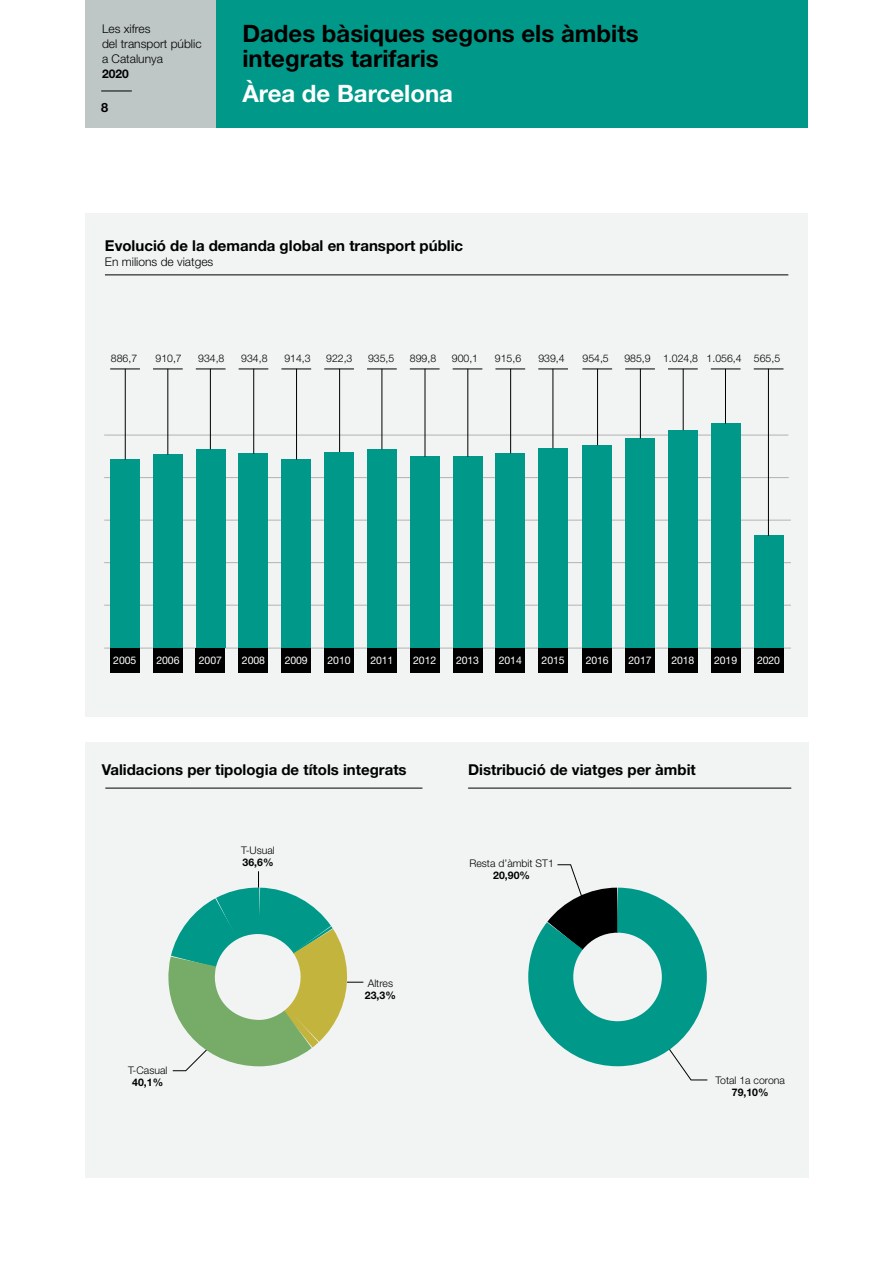
<style>
.page{position:relative;width:893px;height:1263px;background:#fff}
.page>*{position:absolute;margin:0;border:0;box-sizing:border-box;transform-origin:0 0}
.t1{font:700 24px/25.5px "Helvetica Neue LT Std";color:#000}
.t2{font:700 24px "Helvetica Neue LT Std";color:#fff}
.t3{font:700 15px "Helvetica Neue LT Std";color:#000}
.t4{font:700 12.75px "Helvetica Neue LT Std";color:#000}
.t5{font:300 12px/15px "Helvetica Neue LT Std";color:#000}
.t6{font:700 12px "Helvetica Neue LT Std";color:#000}
.t7{font:300 10.5px "Helvetica Neue LT Std";color:#000}
.t8{font:10.5px "Helvetica Neue LT Std";letter-spacing:-.01em;color:#fff}
.t9{font:700 10.5px "Helvetica Neue LT Std";color:#000}
</style>
<div class="page">
<div style="left:85px;top:0;width:132px;height:128px;background:#bec6c6"></div>
<hr style="left:101px;top:91px;width:31px;height:1px;background:#000">
<div style="left:85px;top:742px;width:723px;height:436px;background:#f2f4f4"></div>
<div style="left:217px;top:0;width:591px;height:128px;background:#009989"></div>
<div style="left:85px;top:213px;width:723px;height:503px;background:#f2f4f4"></div>
<hr style="left:104px;top:605px;width:687px;height:1px;background:#b3b2b2">
<hr style="left:104px;top:648px;width:687px;height:1px;background:#b3b2b2">
<hr style="left:104px;top:562px;width:687px;height:1px;background:#b3b2b2">
<hr style="left:104px;top:520px;width:687px;height:1px;background:#b3b2b2">
<hr style="left:104px;top:477px;width:685px;height:1px;background:#b3b2b2">
<hr style="left:104px;top:435px;width:684px;height:1px;background:#b3b2b2">
<hr style="left:105px;top:275px;width:683px;height:1px;background:#000">
<hr style="left:110px;top:369px;width:30px;height:1px;background:#000">
<hr style="left:196px;top:369px;width:30px;height:1px;background:#000">
<hr style="left:324px;top:369px;width:30px;height:1px;background:#000">
<hr style="left:153px;top:369px;width:30px;height:1px;background:#000">
<hr style="left:281px;top:369px;width:30px;height:1px;background:#000">
<svg style="left:239px;top:369px;width:29px;height:1px"></svg>
<hr style="left:367px;top:369px;width:30px;height:1px;background:#000">
<hr style="left:410px;top:369px;width:30px;height:1px;background:#000">
<hr style="left:582px;top:369px;width:30px;height:1px;background:#000">
<svg style="left:453px;top:369px;width:29px;height:1px"></svg>
<hr style="left:625px;top:369px;width:30px;height:1px;background:#000">
<hr style="left:495px;top:369px;width:30px;height:1px;background:#000">
<hr style="left:668px;top:369px;width:30px;height:1px;background:#000">
<hr style="left:538px;top:369px;width:30px;height:1px;background:#000">
<svg style="left:711px;top:369px;width:29px;height:1px"></svg>
<svg style="left:754px;top:369px;width:29px;height:1px"></svg>
<div style="left:110px;top:459px;width:30px;height:189px;background:#009989"></div>
<div style="left:153px;top:455px;width:30px;height:193px;background:#009989"></div>
<div style="left:196px;top:449px;width:30px;height:199px;background:#009989"></div>
<div style="left:239px;top:454px;width:29px;height:194px;background:#009989"></div>
<div style="left:281px;top:459px;width:30px;height:189px;background:#009989"></div>
<div style="left:324px;top:452px;width:30px;height:196px;background:#009989"></div>
<div style="left:367px;top:449px;width:30px;height:199px;background:#009989"></div>
<div style="left:410px;top:457px;width:30px;height:191px;background:#009989"></div>
<div style="left:582px;top:445px;width:30px;height:203px;background:#009989"></div>
<div style="left:453px;top:457px;width:29px;height:191px;background:#009989"></div>
<div style="left:625px;top:438px;width:30px;height:210px;background:#009989"></div>
<div style="left:495px;top:453px;width:30px;height:195px;background:#009989"></div>
<div style="left:668px;top:430px;width:30px;height:218px;background:#009989"></div>
<div style="left:538px;top:448px;width:30px;height:200px;background:#009989"></div>
<div style="left:711px;top:424px;width:29px;height:224px;background:#009989"></div>
<div style="left:754px;top:536px;width:29px;height:112px;background:#009989"></div>
<hr style="left:125px;top:369px;width:1px;height:90px;background:#000">
<hr style="left:168px;top:369px;width:1px;height:86px;background:#000">
<hr style="left:210px;top:369px;width:1px;height:80px;background:#000">
<hr style="left:253px;top:369px;width:1px;height:85px;background:#000">
<hr style="left:296px;top:369px;width:1px;height:90px;background:#000">
<hr style="left:339px;top:369px;width:1px;height:83px;background:#000">
<hr style="left:382px;top:369px;width:1px;height:80px;background:#000">
<hr style="left:425px;top:369px;width:1px;height:88px;background:#000">
<hr style="left:597px;top:369px;width:1px;height:76px;background:#000">
<hr style="left:468px;top:369px;width:1px;height:88px;background:#000">
<hr style="left:640px;top:369px;width:1px;height:69px;background:#000">
<hr style="left:510px;top:369px;width:1px;height:84px;background:#000">
<hr style="left:683px;top:369px;width:1px;height:61px;background:#000">
<hr style="left:553px;top:369px;width:1px;height:79px;background:#000">
<hr style="left:725px;top:369px;width:1px;height:55px;background:#000">
<hr style="left:768px;top:369px;width:1px;height:167px;background:#000">
<div style="left:538px;top:648px;width:30px;height:24px;background:#000"></div>
<div style="left:711px;top:648px;width:29px;height:24px;background:#000"></div>
<div style="left:754px;top:648px;width:29px;height:24px;background:#000"></div>
<div style="left:367px;top:648px;width:30px;height:24px;background:#000"></div>
<div style="left:453px;top:648px;width:29px;height:24px;background:#000"></div>
<div style="left:625px;top:648px;width:30px;height:24px;background:#000"></div>
<div style="left:281px;top:648px;width:30px;height:24px;background:#000"></div>
<div style="left:153px;top:648px;width:30px;height:24px;background:#000"></div>
<div style="left:495px;top:648px;width:30px;height:24px;background:#000"></div>
<div style="left:668px;top:648px;width:30px;height:24px;background:#000"></div>
<div style="left:324px;top:648px;width:30px;height:24px;background:#000"></div>
<div style="left:196px;top:648px;width:29px;height:24px;background:#000"></div>
<div style="left:410px;top:648px;width:30px;height:24px;background:#000"></div>
<div style="left:582px;top:648px;width:30px;height:24px;background:#000"></div>
<div style="left:239px;top:648px;width:29px;height:24px;background:#000"></div>
<div style="left:110px;top:648px;width:30px;height:24px;background:#000"></div>
<hr style="left:105px;top:788px;width:317px;height:1px;background:#000">
<hr style="left:468px;top:788px;width:323px;height:1px;background:#000">
<svg style="left:528px;top:865px;width:180px;height:216px"></svg>
<svg style="left:168px;top:871px;width:196px;height:201px"></svg>
<p class="t5" style="left:102px;top:21px;width:101px">Les xifres<br>del transport públic a Catalunya</p>
<p class="t6" style="left:102px;top:66px;width:28px">2020</p>
<p class="t4" style="left:101px;top:100px;width:9px">8</p>
<h1 class="t1" style="left:242px;top:20px;width:398px">Dades bàsiques segons els àmbits integrats tarifaris</h1>
<h1 class="t2" style="left:242px;top:78px;width:212px">Àrea de Barcelona</h1>
<h2 class="t3" style="left:105px;top:236px;width:360px">Evolució de la demanda global en transport públic</h2>
<p class="t5" style="left:105px;top:254px;width:110px">En milions de viatges</p>
<p class="t7" style="left:111px;top:352px;width:28px">886,7</p>
<p class="t7" style="left:156px;top:352px;width:28px">910,7</p>
<p class="t7" style="left:198px;top:352px;width:28px">934,8</p>
<p class="t7" style="left:241px;top:352px;width:28px">934,8</p>
<p class="t7" style="left:284px;top:352px;width:28px">914,3</p>
<p class="t7" style="left:326px;top:352px;width:28px">922,3</p>
<p class="t7" style="left:368px;top:352px;width:28px">935,5</p>
<p class="t7" style="left:410px;top:352px;width:28px">899,8</p>
<p class="t7" style="left:452px;top:352px;width:28px">900,1</p>
<p class="t7" style="left:495px;top:352px;width:28px">915,6</p>
<p class="t7" style="left:538px;top:352px;width:28px">939,4</p>
<p class="t7" style="left:582px;top:352px;width:28px">954,5</p>
<p class="t7" style="left:624px;top:352px;width:157px">985,9 1.024,8 1.056,4 565,5</p>
<p class="t8" style="left:113px;top:654px;width:25px">2005</p>
<p class="t8" style="left:156px;top:654px;width:25px">2006</p>
<p class="t8" style="left:199px;top:654px;width:25px">2007</p>
<p class="t8" style="left:242px;top:654px;width:25px">2008</p>
<p class="t8" style="left:285px;top:654px;width:25px">2009</p>
<p class="t8" style="left:328px;top:654px;width:25px">2010</p>
<p class="t8" style="left:370px;top:654px;width:25px">2011</p>
<p class="t8" style="left:413px;top:654px;width:25px">2012</p>
<p class="t8" style="left:456px;top:654px;width:25px">2013</p>
<p class="t8" style="left:499px;top:654px;width:25px">2014</p>
<p class="t8" style="left:542px;top:654px;width:25px">2015</p>
<p class="t8" style="left:586px;top:654px;width:25px">2016</p>
<p class="t8" style="left:628px;top:654px;width:25px">2017</p>
<p class="t8" style="left:671px;top:654px;width:25px">2018</p>
<p class="t8" style="left:714px;top:654px;width:25px">2019</p>
<p class="t8" style="left:757px;top:654px;width:25px">2020</p>
<h2 class="t3" style="left:102px;top:760px;width:306px">Validacions per tipologia de títols integrats</h2>
<h2 class="t3" style="left:468px;top:760px;width:229px">Distribució de viatges per àmbit</h2>
<p class="t7" style="left:241px;top:843px;width:35px">T-Usual</p>
<p class="t9" style="left:243px;top:855px;width:32px">36,6%</p>
<p class="t7" style="left:469px;top:857px;width:86px">Resta d’àmbit ST1</p>
<p class="t9" style="left:493px;top:869px;width:38px">20,90%</p>
<p class="t7" style="left:128px;top:1063px;width:41px">T-Casual</p>
<p class="t9" style="left:132px;top:1075px;width:32px">40,1%</p>
<p class="t7" style="left:368px;top:976px;width:27px">Altres</p>
<p class="t9" style="left:365px;top:988px;width:32px">23,3%</p>
<p class="t7" style="left:715px;top:1074px;width:71px">Total 1a corona</p>
<p class="t9" style="left:732px;top:1086px;width:38px">79,10%</p>
</div>
